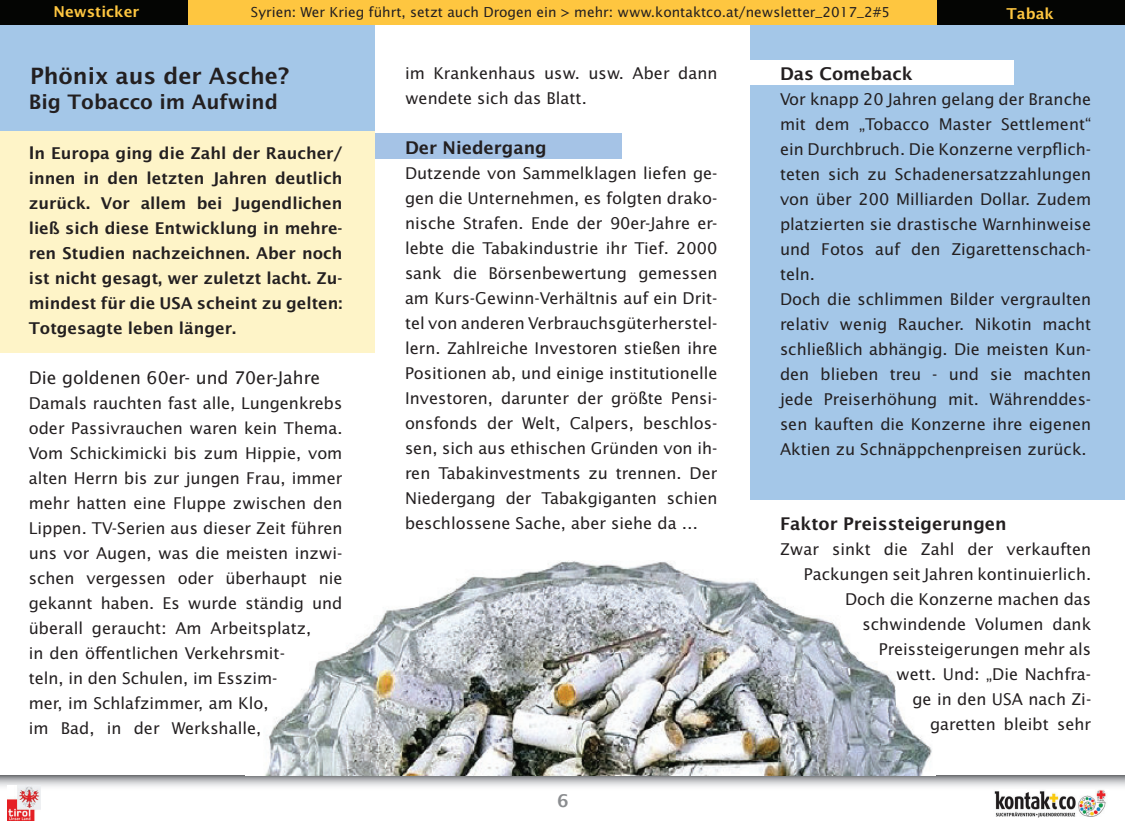
<style>
.page{position:relative;width:1125px;height:825px;background:#fff}
.page>*{position:absolute;margin:0;border:0;box-sizing:border-box;transform-origin:0 0}
.t1{font:600 22.5px "Lucida Sans";color:#231f20}
.t2{font:600 20px "Lucida Sans";color:#231f20}
.t3{font:600 17.5px "Lucida Sans";color:#231f20}
.t4{font:17.5px "Lucida Sans";color:#231f20}
.t5{font:600 17.5px "Lucida Sans";color:#8a8c8f}
.t6{font:16.25px/25px "Lucida Sans";color:#231f20}
.t7{font:600 16.25px/25px "Lucida Sans";color:#231f20;text-align:justify}
.t8{font:600 15px "Lucida Sans";color:#fec640}
.t9{font:13.75px "Lucida Sans";color:#231f20}
.s1{font-size:17.5px}
</style>
<div class="page">
<div style="left:0;top:22px;width:375px;height:331px;background:#fef4c8"></div>
<div style="left:0;top:0;width:1125px;height:25px;background:#fec640"></div>
<div style="left:0;top:0;width:188px;height:25px;background:#040503"></div>
<div style="left:938px;top:0;width:187px;height:25px;background:#040503"></div>
<svg style="left:0;top:775px;width:1125px;height:12px;background:#c0c1c4"></svg>
<img style="left:994px;top:789px;width:112px;height:29px">
<img style="left:7px;top:786px;width:34px;height:35px">
<div style="left:375px;top:133px;width:247px;height:26px;background:#a5c3e6"></div>
<div style="left:0;top:25px;width:375px;height:106px;background:#a4c7e8"></div>
<div style="left:751px;top:25px;width:374px;height:475px;background:#a4c7e8"></div>
<div style="left:748px;top:60px;width:266px;height:25px;background:#fff"></div>
<img style="left:265px;top:560px;width:667px;height:215px">
<p class="t8" style="left:54px;top:2px;width:87px">Newsticker</p>
<p class="t8" style="left:1007px;top:4px;width:49px">Tabak</p>
<p class="t9" style="left:251px;top:4px;width:641px">Syrien: Wer Krieg führt, setzt auch Drogen ein &gt; mehr: www.kontaktco.at/newsletter_2017_2#5</p>
<h1 class="t1" style="left:30px;top:63px;width:261px">Phönix aus der Asche?</h1>
<p class="t2" style="left:29px;top:90px;width:251px">Big Tobacco im Aufwind</p>
<p class="t7" style="left:29px;top:141px;width:315px"><span class="s1">I</span>n Europa ging die Zahl der Raucher/ innen in den letzten Jahren deutlich zurück. Vor allem bei Jugendlichen ließ sich diese Entwicklung in mehre&shy;ren Studien nachzeichnen. Aber noch ist nicht gesagt, wer zuletzt lacht. Zu&shy;mindest für die USA scheint zu gelten:<br>Totgesagte leben länger.</p>
<p class="t4" style="left:29px;top:367px;width:293px">Die goldenen 60er- und 70er-Jahre</p>
<p class="t6" style="left:29px;top:391px;width:315px">Damals rauchten fast alle, Lungenkrebs oder Passivrauchen waren kein Thema.<br>Vom Schickimicki bis zum Hippie, vom alten Herrn bis zur jungen Frau, immer mehr hatten eine Fluppe zwischen den Lippen. TV-Serien aus dieser Zeit führen uns vor Augen, was die meisten inzwi&shy;schen vergessen oder überhaupt nie gekannt haben. Es wurde ständig und überall geraucht: Am Arbeitsplatz,<br>in den öffentlichen Verkehrsmit-<br>teln, in den Schulen, im Esszim-<br>mer, im Schlafzimmer, am Klo,<br>im Bad, in der Werkshalle,</p>
<p class="t6" style="left:405px;top:60px;width:314px">im Krankenhaus usw. usw. Aber dann wendete sich das Blatt.</p>
<p class="t3" style="left:405px;top:137px;width:143px">Der Niedergang</p>
<p class="t6" style="left:405px;top:161px;width:314px;text-align:justify">Dutzende von Sammelklagen liefen ge&shy;gen die Unternehmen, es folgten drako&shy;nische Strafen. Ende der 90er-Jahre er&shy;lebte die Tabakindustrie ihr Tief. 2000 sank die Börsenbewertung gemessen am Kurs-Gewinn-Verhältnis auf ein Drit&shy;tel von anderen Verbrauchsgüterherstel&shy;lern. Zahlreiche Investoren stießen ihre Positionen ab, und einige institutionelle Investoren, darunter der größte Pensi&shy;onsfonds der Welt, Calpers, beschlos&shy;sen, sich aus ethischen Gründen von ih&shy;ren Tabakinvestments zu trennen. Der Niedergang der Tabakgiganten schien beschlossene Sache, aber siehe da …</p>
<p class="t5" style="left:558px;top:790px;width:13px">6</p>
<p class="t3" style="left:780px;top:63px;width:134px">Das Comeback</p>
<p class="t6" style="left:780px;top:87px;width:313px">Vor knapp 20 Jahren gelang der Branche mit dem „Tobacco Master Settlement“ ein Durchbruch. Die Konzerne verpflich&shy;teten sich zu Schadenersatzzahlungen von über 200 Milliarden Dollar. Zudem platzierten sie drastische Warnhinweise und Fotos auf den Zigarettenschach&shy;teln.<br>Doch die schlimmen Bilder vergraulten relativ wenig Raucher. Nikotin macht schließlich abhängig. Die meisten Kun&shy;den blieben treu - und sie machten jede Preiserhöhung mit. Währenddes&shy;sen kauften die Konzerne ihre eigenen Aktien zu Schnäppchenpreisen zurück.</p>
<p class="t3" style="left:780px;top:513px;width:228px">Faktor Preissteigerungen</p>
<p class="t6" style="left:780px;top:537px;width:313px;text-align:right">Zwar sinkt die Zahl der verkauften<br>Packungen seit Jahren kontinuierlich.<br>Doch die Konzerne machen das schwindende Volumen dank<br>Preissteigerungen mehr als<br>wett. Und: „Die Nachfra-<br>ge in den USA nach Zi-<br>garetten bleibt sehr</p>
</div>
